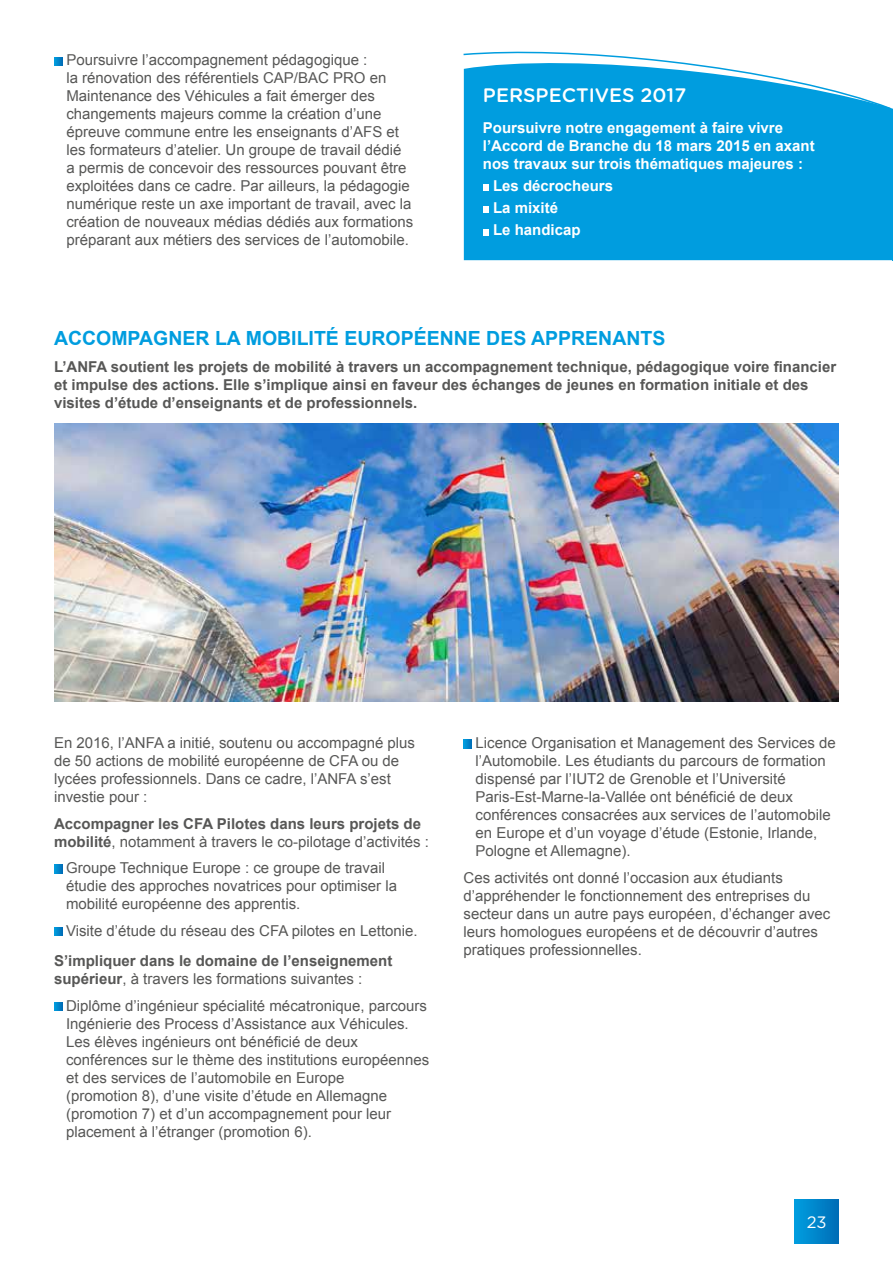
<style>
.page{position:relative;width:893px;height:1263px;background:#fff}
.page>*{position:absolute;margin:0;border:0;box-sizing:border-box;transform-origin:0 0}
.t1{font:700 19.5px "Arial";color:#009ddf}
.t2{font:500 19.5px "Gotham Rounded";color:#fff}
.t3{font:16.5px "Gotham Rounded";color:#fff}
.t4{font:15px/18px "Arial";color:#575756}
.t5{font:700 15px/18px "Arial";color:#575756}
.t6{font:700 15px/18px "Arial";color:#fff}
.s1{font-weight:400}
</style>
<div class="page">
<div style="left:794px;top:1199px;width:45px;height:45px;background:linear-gradient(to right,#009fe0,#006cb6)"></div>
<svg style="left:54px;top:865px;width:8px;height:8px"></svg>
<svg style="left:54px;top:927px;width:8px;height:8px"></svg>
<svg style="left:54px;top:1003px;width:8px;height:8px"></svg>
<svg style="left:463px;top:740px;width:9px;height:8px"></svg>
<img style="left:54px;top:424px;width:785px;height:278px">
<div style="left:464px;top:108px;width:429px;height:152px;background:#009ddf"></div>
<svg style="left:463px;top:51px;width:429px;height:59px"></svg>
<div style="left:483px;top:184px;width:6px;height:7px;background:#fff"></div>
<svg style="left:483px;top:207px;width:6px;height:6px"></svg>
<svg style="left:483px;top:229px;width:6px;height:6px"></svg>
<hr style="left:892px;top:109px;width:1px;height:151px;background:#009ddf">
<svg style="left:54px;top:57px;width:8px;height:8px"></svg>
<p class="t4" style="left:66px;top:51px;width:348px">Poursuivre l’accompagnement pédagogique :<br>la rénovation des référentiels CAP/BAC PRO en Maintenance des Véhicules a fait émerger des changements majeurs comme la création d’une épreuve commune entre les enseignants d’AFS et les formateurs d’atelier. Un groupe de travail dédié a permis de concevoir des ressources pouvant être exploitées dans ce cadre. Par ailleurs, la pédagogie numérique reste un axe important de travail, avec la création de nouveaux médias dédiés aux formations préparant aux métiers des services de l’automobile.</p>
<h1 class="t2" style="left:483px;top:81px;width:205px">PERSPECTIVES 2017</h1>
<p class="t6" style="left:483px;top:119px;width:333px">Poursuivre notre engagement à faire vivre l’Accord de Branche du 18 mars 2015 en axant nos travaux sur trois thématiques majeures :</p>
<p class="t6" style="left:493px;top:175px;width:122px;line-height:22.2px">Les décrocheurs<br>La mixité<br>Le handicap</p>
<h1 class="t1" style="left:54px;top:325px;width:613px">ACCOMPAGNER LA MOBILITÉ EUROPÉENNE DES APPRENANTS</h1>
<p class="t5" style="left:54px;top:358px;width:784px">L’ANFA soutient les projets de mobilité à travers un accompagnement technique, pédagogique voire financier et impulse des actions. Elle s’implique ainsi en faveur des échanges de jeunes en formation initiale et des visites d’étude d’enseignants et de professionnels.</p>
<p class="t4" style="left:54px;top:734px;width:363px">En 2016, l’ANFA a initié, soutenu ou accompagné plus de 50 actions de mobilité européenne de CFA ou de lycées professionnels. Dans ce cadre, l’ANFA s’est investie pour :</p>
<p class="t5" style="left:54px;top:815px;width:377px">Accompagner les CFA Pilotes dans leurs projets de mobilité<span class="s1">, notamment à travers le co-pilotage d’activités :</span></p>
<p class="t4" style="left:66px;top:859px;width:332px">Groupe Technique Europe : ce groupe de travail étudie des approches novatrices pour optimiser la mobilité européenne des apprentis.</p>
<p class="t4" style="left:66px;top:921px;width:353px">Visite d’étude du réseau des CFA pilotes en Lettonie.</p>
<p class="t5" style="left:54px;top:952px;width:340px">S’impliquer dans le domaine de l’enseignement supérieur<span class="s1">, à travers les formations suivantes :</span></p>
<p class="t4" style="left:66px;top:997px;width:365px">Diplôme d’ingénieur spécialité mécatronique, parcours Ingénierie des Process d’Assistance aux Véhicules.<br>Les élèves ingénieurs ont bénéficié de deux conférences sur le thème des institutions européennes et des services de l’automobile en Europe<br>(promotion 8), d’une visite d’étude en Allemagne (promotion 7) et d’un accompagnement pour leur placement à l’étranger (promotion 6).</p>
<p class="t4" style="left:476px;top:734px;width:362px">Licence Organisation et Management des Services de l’Automobile. Les étudiants du parcours de formation dispensé par l’IUT2 de Grenoble et l’Université Paris-Est-Marne-la-Vallée ont bénéficié de deux conférences consacrées aux services de l’automobile en Europe et d’un voyage d’étude (Estonie, Irlande, Pologne et Allemagne).</p>
<p class="t4" style="left:463px;top:868px;width:368px">Ces activités ont donné l’occasion aux étudiants d’appréhender le fonctionnement des entreprises du secteur dans un autre pays européen, d’échanger avec leurs homologues européens et de découvrir d’autres pratiques professionnelles.</p>
<p class="t3" style="left:807px;top:1211px;width:21px">23</p>
</div>
